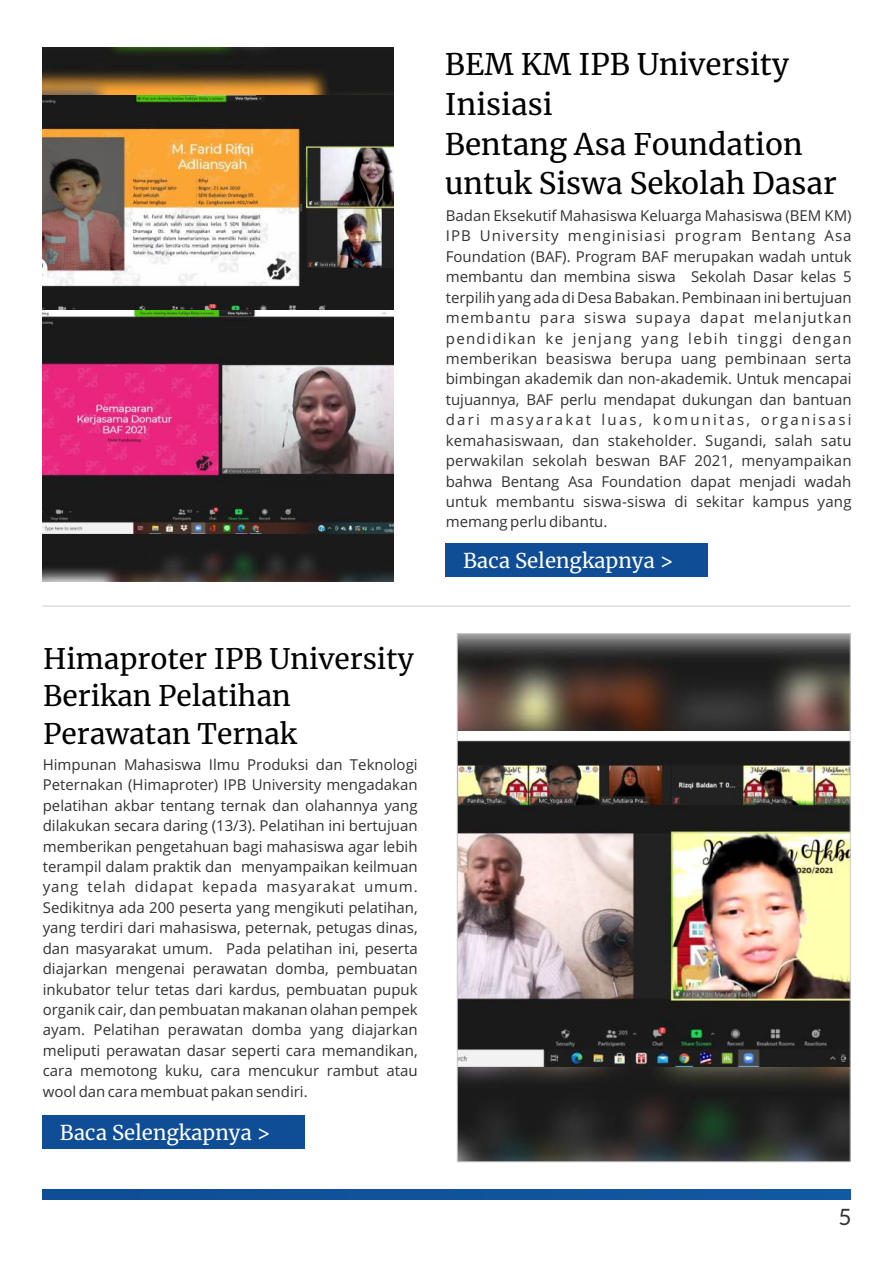
<style>
.page{position:relative;width:893px;height:1263px;background:#fff}
.page>*{position:absolute;margin:0;border:0;box-sizing:border-box;transform-origin:0 0}
.t1{font:29.7px/39.6px "Merriweather";color:#000}
.t2{font:28.2px/37.7px "Merriweather";color:#000}
.t3{font:22.5px "Lato";color:#333}
.t4{font:20.4px "Merriweather";color:#fff}
.t5{font:15px/20.4px "Open Sans";color:#333;text-align:justify}
</style>
<div class="page">
<img style="left:43px;top:48px;width:351px;height:533px">
<img style="left:43px;top:95px;width:351px;height:215px">
<img style="left:43px;top:310px;width:351px;height:224px">
<div style="left:43px;top:1190px;width:807px;height:9px;background:#10539c"></div>
<hr style="left:43px;top:606px;width:807px;height:1px;background:#ccc">
<img style="left:459px;top:635px;width:389px;height:525px">
<img style="left:459px;top:731px;width:389px;height:336px">
<div style="left:446px;top:544px;width:262px;height:33px;background:#0f4d96"></div>
<div style="left:43px;top:1116px;width:262px;height:33px;background:#0f4d96"></div>
<h1 class="t1" style="left:445px;top:45px;width:393px">BEM KM IPB University<br>Inisiasi<br>Bentang Asa Foundation untuk Siswa Sekolah Dasar</h1>
<p class="t5" style="left:446px;top:207px;width:407px">Badan Eksekutif Mahasiswa Keluarga Mahasiswa (BEM KM)<br>IPB University menginisiasi program Bentang Asa Foundation (BAF). Program BAF merupakan wadah untuk membantu dan membina siswa Sekolah Dasar kelas 5 terpilih yang ada di Desa Babakan. Pembinaan ini bertujuan membantu para siswa supaya dapat melanjutkan pendidikan ke jenjang yang lebih tinggi dengan memberikan beasiswa berupa uang pembinaan serta bimbingan akademik dan non-akademik. Untuk mencapai tujuannya, BAF perlu mendapat dukungan dan bantuan dari masyarakat luas, komunitas, organisasi kemahasiswaan, dan stakeholder. Sugandi, salah satu perwakilan sekolah beswan BAF 2021, menyampaikan bahwa Bentang Asa Foundation dapat menjadi wadah untuk membantu siswa-siswa di sekitar kampus yang memang perlu dibantu.</p>
<h3 class="t4" style="left:463px;top:548px;width:212px">Baca Selengkapnya &gt;</h3>
<h2 class="t2" style="left:43px;top:640px;width:372px">Himaproter IPB University<br>Berikan Pelatihan<br>Perawatan Ternak</h2>
<p class="t5" style="left:43px;top:756px;width:376px">Himpunan Mahasiswa Ilmu Produksi dan Teknologi Peternakan (Himaproter) IPB University mengadakan pelatihan akbar tentang ternak dan olahannya yang dilakukan secara daring (13/3). Pelatihan ini bertujuan memberikan pengetahuan bagi mahasiswa agar lebih terampil dalam praktik dan menyampaikan keilmuan yang telah didapat kepada masyarakat umum.<br>Sedikitnya ada 200 peserta yang mengikuti pelatihan, yang terdiri dari mahasiswa, peternak, petugas dinas, dan masyarakat umum. Pada pelatihan ini, peserta diajarkan mengenai perawatan domba, pembuatan inkubator telur tetas dari kardus, pembuatan pupuk organik cair, dan pembuatan makanan olahan pempek ayam. Pelatihan perawatan domba yang diajarkan meliputi perawatan dasar seperti cara memandikan, cara memotong kuku, cara mencukur rambut atau wool dan cara membuat pakan sendiri.</p>
<h3 class="t4" style="left:60px;top:1119px;width:212px">Baca Selengkapnya &gt;</h3>
<h3 class="t3" style="left:838px;top:1207px;width:15px">5</h3>
</div>
